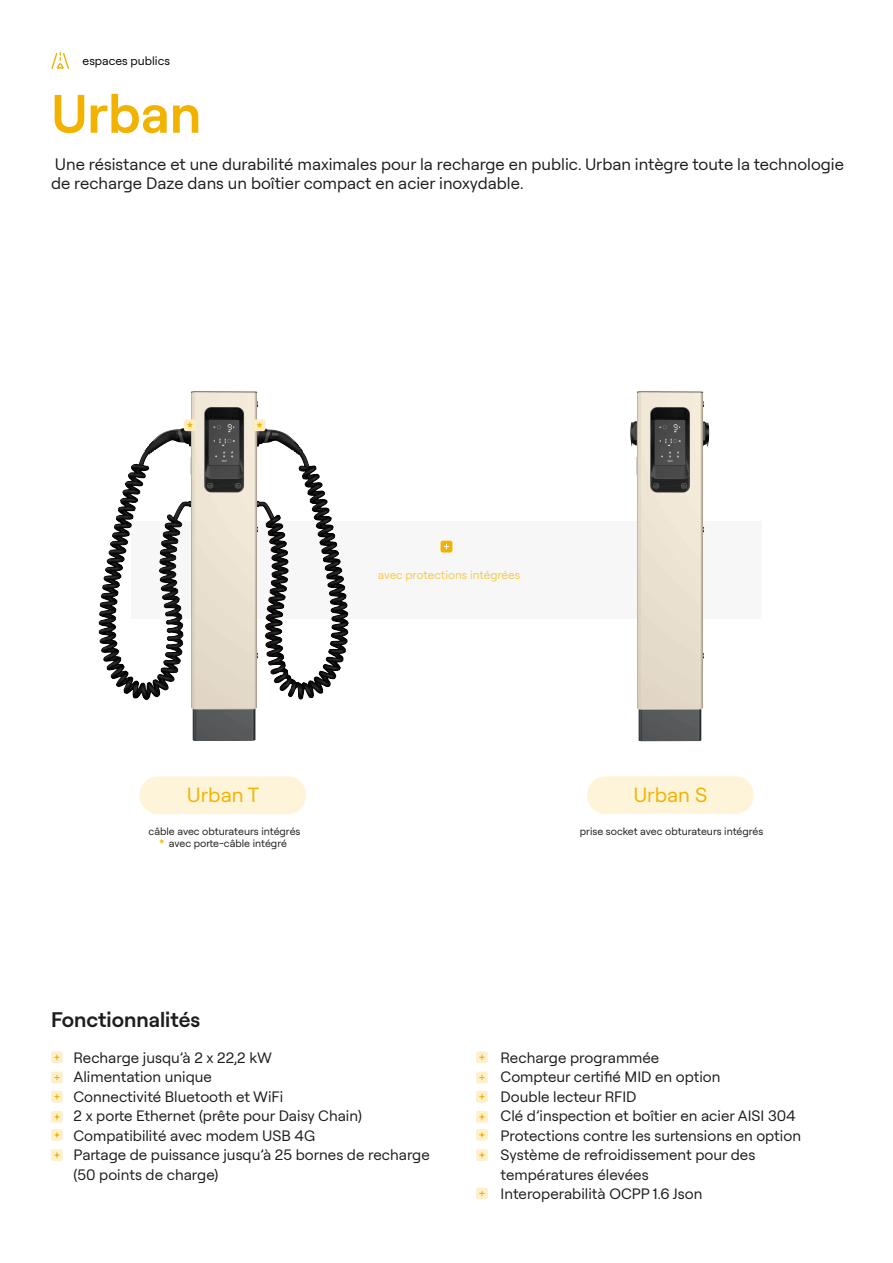
<style>
.page{position:relative;width:893px;height:1263px;background:#fff}
.page>*{position:absolute;margin:0;border:0;box-sizing:border-box;transform-origin:0 0}
.t1{font:600 54px "Roobert";color:#f2b300}
.t2{font:600 21px "Roobert";color:#1d1d1b}
.t3{font:20.4px "Roobert";color:#f2b300}
.t4{font:16.5px/19.5px "Roobert";color:#1d1d1b}
.t5{font:15px/19.5px "Roobert";color:#1d1d1b}
.t6{font:700 12.75px "Roobert";color:#f2b300}
.t7{font:12px "Roobert";color:#020304}
.t8{font:11.7px "Roobert";color:#f6c94b}
.t9{font:10.5px/11.7px "Roobert";color:#1e1e1c;text-align:center}
.s1{font-weight:700;color:#f2b300}
</style>
<div class="page">
<img style="left:98px;top:391px;width:251px;height:350px">
<div style="left:587px;top:776px;width:166px;height:38px;background:#fdf4d9;border-radius:18px"></div>
<div style="left:140px;top:776px;width:166px;height:38px;background:#fdf4d9;border-radius:18px"></div>
<svg style="left:51px;top:1051px;width:12px;height:12px"></svg>
<svg style="left:55px;top:1055px;width:4px;height:5px"></svg>
<svg style="left:476px;top:1051px;width:12px;height:12px"></svg>
<svg style="left:480px;top:1055px;width:4px;height:5px"></svg>
<svg style="left:51px;top:1129px;width:12px;height:12px"></svg>
<svg style="left:55px;top:1132px;width:4px;height:5px"></svg>
<svg style="left:476px;top:1129px;width:12px;height:12px"></svg>
<svg style="left:480px;top:1132px;width:4px;height:5px"></svg>
<svg style="left:51px;top:1091px;width:12px;height:11px"></svg>
<svg style="left:55px;top:1094px;width:4px;height:5px"></svg>
<svg style="left:476px;top:1091px;width:12px;height:11px"></svg>
<svg style="left:480px;top:1094px;width:4px;height:5px"></svg>
<svg style="left:476px;top:1187px;width:12px;height:12px"></svg>
<svg style="left:480px;top:1191px;width:4px;height:5px"></svg>
<svg style="left:51px;top:1071px;width:12px;height:12px"></svg>
<svg style="left:55px;top:1075px;width:4px;height:5px"></svg>
<svg style="left:476px;top:1071px;width:12px;height:12px"></svg>
<svg style="left:480px;top:1075px;width:4px;height:5px"></svg>
<svg style="left:51px;top:1149px;width:12px;height:12px"></svg>
<svg style="left:55px;top:1153px;width:4px;height:4px"></svg>
<svg style="left:476px;top:1149px;width:12px;height:12px"></svg>
<svg style="left:480px;top:1153px;width:4px;height:4px"></svg>
<svg style="left:51px;top:1111px;width:12px;height:12px"></svg>
<svg style="left:55px;top:1114px;width:4px;height:5px"></svg>
<svg style="left:476px;top:1111px;width:12px;height:12px"></svg>
<svg style="left:480px;top:1114px;width:4px;height:5px"></svg>
<svg style="left:51px;top:52px;width:18px;height:17px"></svg>
<div style="left:441px;top:541px;width:11px;height:11px;background:#f2b300;border-radius:2px"></div>
<svg style="left:444px;top:544px;width:5px;height:5px"></svg>
<div style="left:184px;top:419px;width:12px;height:12px;background:#fdedc0;border-radius:2px"></div>
<div style="left:254px;top:419px;width:11px;height:12px;background:#fdedc0;border-radius:2px"></div>
<img style="left:630px;top:391px;width:80px;height:351px">
<p class="t7" style="left:83px;top:52px;width:89px">espaces publics</p>
<h1 class="t1" style="left:51px;top:75px;width:152px">Urban</h1>
<p class="t4" style="left:51px;top:153px;width:794px">Une résistance et une durabilité maximales pour la recharge en public. Urban intègre toute la technologie de recharge Daze dans un boîtier compact en acier inoxydable.</p>
<p class="t6" style="left:187px;top:418px;width:7px">*</p>
<p class="t6" style="left:257px;top:418px;width:7px">*</p>
<p class="t8" style="left:378px;top:567px;width:144px">avec protections intégrées</p>
<h3 class="t3" style="left:187px;top:780px;width:74px">Urban T</h3>
<h3 class="t3" style="left:633px;top:780px;width:75px">Urban S</h3>
<p class="t9" style="left:149px;top:825px;width:153px">câble avec obturateurs intégrés <span class="s1">*</span> avec porte-câble intégré</p>
<p class="t9" style="left:580px;top:825px;width:185px">prise socket avec obturateurs intégrés</p>
<h2 class="t2" style="left:51px;top:1004px;width:151px">Fonctionnalités</h2>
<p class="t5" style="left:74px;top:1047px;width:358px">Recharge jusqu’à 2 x 22,2 kW<br>Alimentation unique<br>Connectivité Bluetooth et WiFi<br>2 x porte Ethernet (prête pour Daisy Chain)<br>Compatibilité avec modem USB 4G<br>Partage de puissance jusqu’à 25 bornes de recharge (50 points de charge)</p>
<p class="t5" style="left:501px;top:1047px;width:302px">Recharge programmée<br>Compteur certifié MID en option<br>Double lecteur RFID<br>Clé d’inspection et boîtier en acier AISI 304<br>Protections contre les surtensions en option<br>Système de refroidissement pour des températures élevées<br>Interoperabilità OCPP 1.6 Json</p>
</div>
